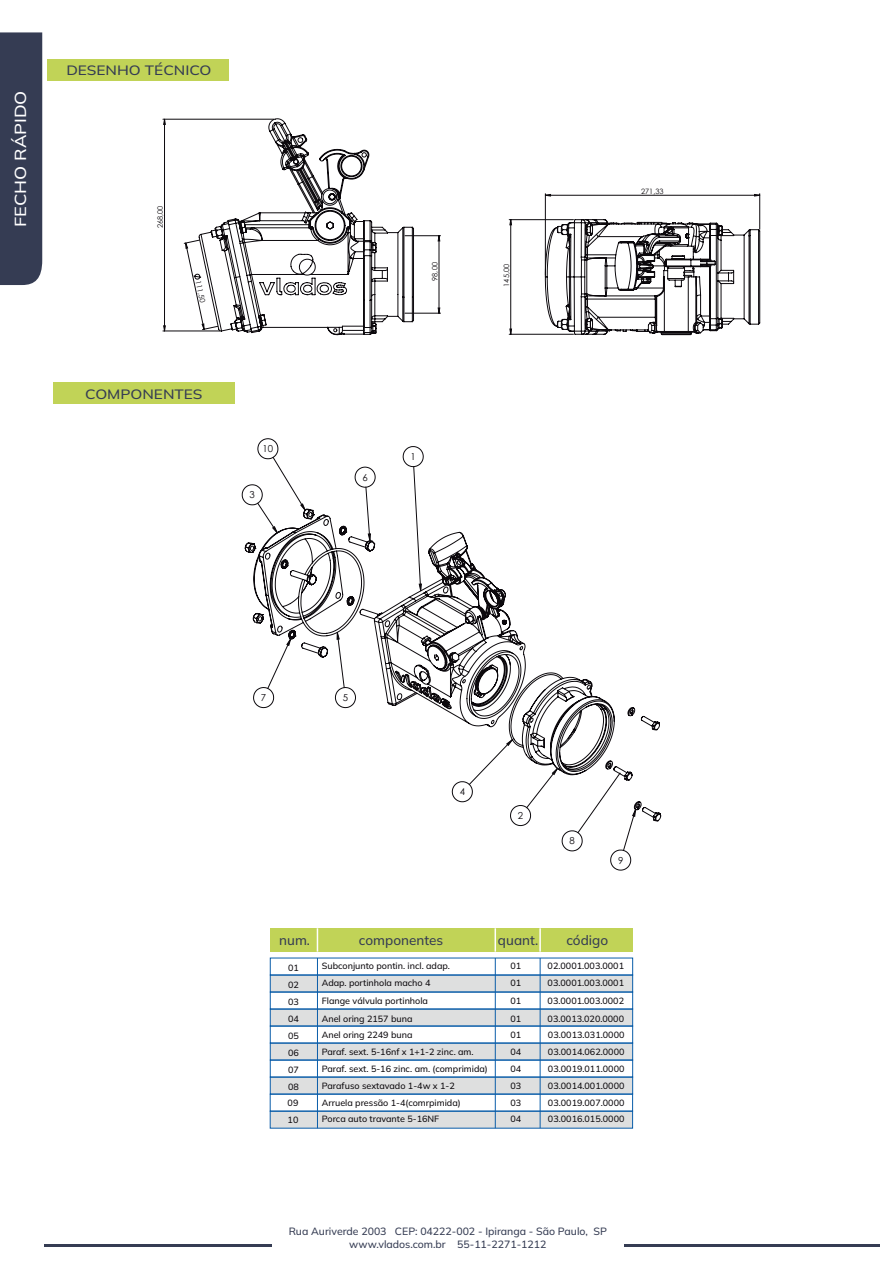
<style>
.page{position:relative;width:893px;height:1263px;background:#fff}
.page>*{position:absolute;margin:0;border:0;box-sizing:border-box;transform-origin:0 0}
.t1{font:500 15.9px "Mulish";color:#fff;scale:1.14 1}
.t2{font:500 13.5px "Mulish";color:#353c53}
.t3{font:500 13.5px "Mulish";color:#353c53;scale:1.14 1}
.t4{font:500 10.5px/12.6px "Mulish";color:#353c53;text-align:center}
.t5{font:9.6px "Century Gothic";color:#0c090d}
.t6{font:500 9px/17px "Mulish";color:#0c090d}
.t7{font:7.35px "Century Gothic";color:#0c090d}
</style>
<div class="page">
<div style="left:0;top:32px;width:42px;height:253px;background:#353c53"></div>
<div style="left:48px;top:59px;width:181px;height:21px;background:#c1d357"></div>
<div style="left:53px;top:382px;width:181px;height:22px;background:#c1d357"></div>
<hr style="left:44px;top:1245px;width:227px;height:2px;background:#353c53">
<hr style="left:624px;top:1245px;width:256px;height:2px;background:#353c53">
<div style="left:270px;top:1111px;width:363px;height:17px;background:#dedfdf;border:1px solid #0a5da9"></div>
<div style="left:270px;top:928px;width:363px;height:24px;background:#c1d357"></div>
<svg style="left:317px;top:928px;width:1px;height:24px"></svg>
<hr style="left:539px;top:928px;width:2px;height:24px;background:#fff">
<svg style="left:495px;top:928px;width:1px;height:24px"></svg>
<div style="left:270px;top:975px;width:363px;height:17px;background:#dedfdf;border:1px solid #0a5da9"></div>
<div style="left:270px;top:1009px;width:363px;height:17px;background:#dedfdf;border:1px solid #0a5da9"></div>
<div style="left:270px;top:1043px;width:363px;height:17px;background:#dedfdf;border:1px solid #0a5da9"></div>
<div style="left:270px;top:1077px;width:363px;height:17px;background:#dedfdf;border:1px solid #0a5da9"></div>
<div style="left:270px;top:992px;width:363px;height:17px;border:1px solid #0a5da9"></div>
<div style="left:270px;top:1026px;width:363px;height:17px;border:1px solid #0a5da9"></div>
<div style="left:270px;top:1060px;width:363px;height:17px;border:1px solid #0a5da9"></div>
<hr style="left:317px;top:958px;width:1px;height:170px;background:#0a5da9">
<div style="left:270px;top:1094px;width:363px;height:17px;border:1px solid #0a5da9"></div>
<hr style="left:540px;top:958px;width:1px;height:170px;background:#0a5da9">
<hr style="left:495px;top:958px;width:1px;height:170px;background:#0a5da9">
<svg style="left:545px;top:219px;width:215px;height:116px"></svg>
<hr style="left:545px;top:194px;width:1px;height:81px;background:#0c090d">
<hr style="left:759px;top:194px;width:1px;height:35px;background:#0c090d">
<hr style="left:509px;top:334px;width:64px;height:1px;background:#0c090d">
<hr style="left:509px;top:219px;width:64px;height:1px;background:#0c090d">
<svg style="left:546px;top:194px;width:213px;height:2px"></svg>
<svg style="left:509px;top:219px;width:3px;height:116px"></svg>
<svg style="left:199px;top:118px;width:215px;height:217px"></svg>
<hr style="left:405px;top:235px;width:36px;height:1px;background:#0c090d">
<hr style="left:405px;top:313px;width:36px;height:1px;background:#0c090d">
<hr style="left:163px;top:331px;width:57px;height:1px;background:#0c090d">
<hr style="left:163px;top:119px;width:111px;height:1px;background:#0c090d">
<svg style="left:184px;top:240px;width:34px;height:90px"></svg>
<svg style="left:438px;top:236px;width:2px;height:78px"></svg>
<svg style="left:163px;top:119px;width:3px;height:212px"></svg>
<svg style="left:257px;top:457px;width:379px;height:394px"></svg>
<svg style="left:273px;top:504px;width:363px;height:312px"></svg>
<h1 class="t1" style="left:10px;top:227px;width:121px;rotate:-90deg">FECHO RÁPIDO</h1>
<h2 class="t3" style="left:66px;top:61px;width:129px">DESENHO TÉCNICO</h2>
<p class="t7" style="left:155px;top:228px;width:24px;rotate:-90deg">268,00</p>
<p class="t7" style="left:203px;top:280px;width:24px;rotate:78deg">111,50</p>
<h2 class="t3" style="left:85px;top:384px;width:104px">COMPONENTES</h2>
<p class="t5" style="left:263px;top:442px;width:12px">10</p>
<p class="t5" style="left:250px;top:488px;width:7px">3</p>
<p class="t7" style="left:430px;top:281px;width:20px;rotate:-90deg">98,00</p>
<p class="t7" style="left:501px;top:287px;width:24px;rotate:-90deg">145,00</p>
<p class="t5" style="left:362px;top:470px;width:7px">6</p>
<p class="t5" style="left:411px;top:450px;width:7px">1</p>
<p class="t7" style="left:641px;top:186px;width:24px">271,33</p>
<p class="t5" style="left:261px;top:691px;width:7px">7</p>
<p class="t5" style="left:343px;top:691px;width:7px">5</p>
<p class="t5" style="left:460px;top:785px;width:7px">4</p>
<p class="t5" style="left:518px;top:809px;width:7px">2</p>
<p class="t5" style="left:569px;top:834px;width:7px">8</p>
<p class="t5" style="left:618px;top:853px;width:7px">9</p>
<h2 class="t2" style="left:279px;top:931px;width:32px">num.</h2>
<h2 class="t2" style="left:359px;top:931px;width:86px">componentes</h2>
<h2 class="t2" style="left:498px;top:931px;width:42px">quant.</h2>
<h2 class="t2" style="left:566px;top:931px;width:43px">código</h2>
<p class="t6" style="left:288px;top:959px;width:12px;text-align:justify">01<br>02<br>03</p>
<p class="t6" style="left:322px;top:957px;width:130px">Subconjunto pontin. incl. adap.<br>Adap. portinhola macho 4</p>
<p class="t6" style="left:511px;top:957px;width:12px">01<br>01</p>
<p class="t6" style="left:322px;top:992px;width:108px">Flange válvula portinhola</p>
<p class="t6" style="left:511px;top:992px;width:12px">01</p>
<p class="t6" style="left:548px;top:957px;width:78px">02.0001.003.0001<br>03.0001.003.0001</p>
<p class="t6" style="left:548px;top:992px;width:78px">03.0001.003.0002</p>
<p class="t6" style="left:288px;top:1010px;width:12px">04</p>
<p class="t6" style="left:322px;top:1010px;width:92px">Anel oring 2157 buna</p>
<p class="t6" style="left:511px;top:1010px;width:12px">01</p>
<p class="t6" style="left:548px;top:1010px;width:78px">03.0013.020.0000</p>
<p class="t6" style="left:288px;top:1027px;width:12px">05</p>
<p class="t6" style="left:322px;top:1026px;width:92px">Anel oring 2249 buna</p>
<p class="t6" style="left:288px;top:1044px;width:12px">06</p>
<p class="t6" style="left:322px;top:1043px;width:153px">Paraf. sext. 5-16nf x 1+1-2 zinc. am.</p>
<p class="t6" style="left:288px;top:1061px;width:12px">07</p>
<p class="t6" style="left:322px;top:1060px;width:168px">Paraf. sext. 5-16 zinc. am. (comprimida)</p>
<p class="t6" style="left:288px;top:1077px;width:12px">08</p>
<p class="t6" style="left:322px;top:1077px;width:134px">Parafuso sextavado 1-4w x 1-2</p>
<p class="t6" style="left:288px;top:1094px;width:12px">09<br>10</p>
<p class="t6" style="left:322px;top:1094px;width:140px">Arruela pressão 1-4(comrpimida)</p>
<p class="t6" style="left:322px;top:1110px;width:119px">Porca auto travante 5-16NF</p>
<p class="t6" style="left:510px;top:1026px;width:12px">01<br>04</p>
<p class="t6" style="left:510px;top:1077px;width:12px">03<br>03</p>
<p class="t6" style="left:510px;top:1110px;width:12px">04</p>
<p class="t6" style="left:510px;top:1060px;width:12px">04</p>
<p class="t6" style="left:548px;top:1026px;width:78px">03.0013.031.0000</p>
<p class="t6" style="left:548px;top:1043px;width:78px">03.0014.062.0000</p>
<p class="t6" style="left:548px;top:1077px;width:78px">03.0014.001.0000</p>
<p class="t6" style="left:548px;top:1060px;width:78px">03.0019.011.0000</p>
<p class="t6" style="left:548px;top:1094px;width:78px">03.0019.007.0000</p>
<p class="t6" style="left:548px;top:1110px;width:78px">03.0016.015.0000</p>
<p class="t4" style="left:289px;top:1225px;width:320px">Rua Auriverde 2003 CEP: 04222-002 - Ipiranga - São Paulo, SP www.vlados.com.br 55-11-2271-1212</p>
</div>
